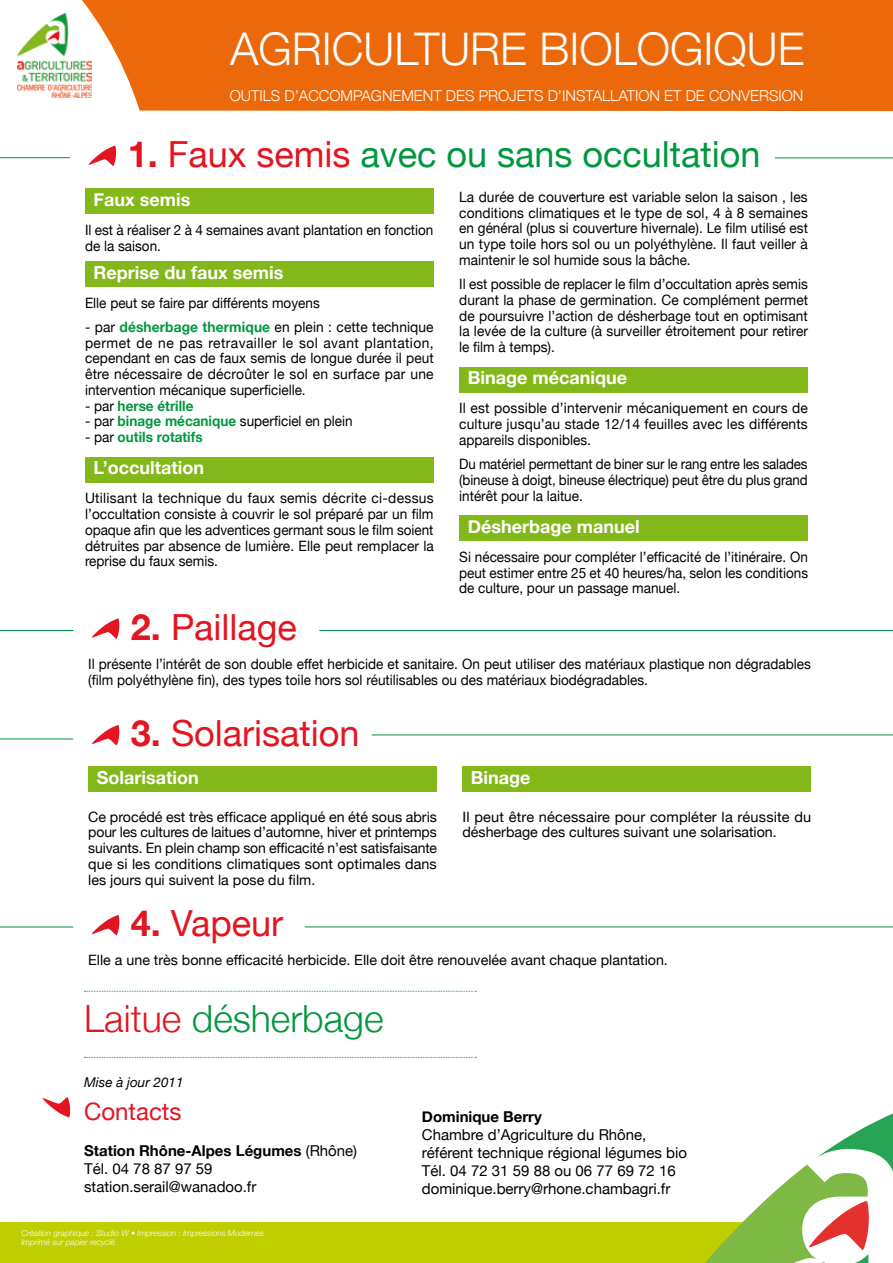
<style>
.page{position:relative;width:893px;height:1263px;background:#fff}
.page>*{position:absolute;margin:0;border:0;box-sizing:border-box;transform-origin:0 0}
.t1{font:300 45px "Helvetica Neue";color:#fff}
.t2{font:300 37.5px "Helvetica Neue";color:#00973e}
.t3{font:36px "Helvetica Neue";color:#00973e}
.t4{font:36px "Helvetica Neue";color:#e31520}
.t5{font:24px "Helvetica Neue";color:#e31520}
.t6{font:700 18px "Helvetica Neue";color:#fff}
.t7{font:15px/18px "Helvetica Neue";color:#000}
.t8{font:300 15px "Helvetica Neue";color:#fff}
.t9{font:700 15px "Helvetica Neue";color:#000}
.t10{font:14.25px/15.8px "Helvetica Neue";color:#000;text-align:justify}
.t11{font:14.25px/15.8px "Helvetica Neue";color:#000;scale:.95 1}
.t12{font:14.25px/15.8px "Helvetica Neue";color:#000;text-align:justify;scale:.96 1}
.t13{font:14.25px/15.8px "Helvetica Neue";color:#000;text-align:justify;scale:.94 1}
.t14{font:700 14.25px "Helvetica Neue";color:#00973e;scale:.95 1}
.t15{font:italic 13.5px "Helvetica Neue";color:#000}
.t16{font:italic 300 8.25px/9px "Helvetica Neue";color:#fff}
.s1{font-weight:700;color:#e31520}
.s2{color:#e31520}
.s3{font-weight:700;color:#00973e}
.s4{font-weight:400;color:#000}
.s5{font-weight:700}
</style>
<div class="page">
<img style="left:18px;top:18px;width:36px;height:79px">
<svg style="left:54px;top:0;width:839px;height:111px;background:#eb721b"></svg>
<div style="left:0;top:1222px;width:774px;height:41px;background:#c0ce00"></div>
<div style="left:85px;top:188px;width:349px;height:26px;background:#83b81a"></div>
<div style="left:85px;top:261px;width:349px;height:25px;background:#83b81a"></div>
<div style="left:85px;top:457px;width:349px;height:25px;background:#83b81a"></div>
<div style="left:459px;top:367px;width:349px;height:25px;background:#83b81a"></div>
<div style="left:459px;top:515px;width:349px;height:26px;background:#83b81a"></div>
<div style="left:88px;top:766px;width:349px;height:26px;background:#83b81a"></div>
<div style="left:462px;top:766px;width:349px;height:26px;background:#83b81a"></div>
<svg style="left:88px;top:146px;width:28px;height:20px"></svg>
<svg style="left:92px;top:725px;width:27px;height:20px"></svg>
<svg style="left:92px;top:618px;width:27px;height:21px"></svg>
<hr style="left:775px;top:158px;width:118px;height:1px;background:#00973e">
<hr style="left:372px;top:734px;width:521px;height:1px;background:#00973e">
<hr style="left:319px;top:630px;width:574px;height:1px;background:#00973e">
<hr style="left:0;top:157px;width:70px;height:1px;background:#00973e">
<hr style="left:0;top:739px;width:73px;height:1px;background:#00973e">
<svg style="left:92px;top:915px;width:27px;height:20px"></svg>
<hr style="left:305px;top:926px;width:588px;height:1px;background:#00973e">
<hr style="left:0;top:927px;width:73px;height:1px;background:#00973e">
<hr style="left:0;top:630px;width:73px;height:1px;background:#00973e">
<svg style="left:85px;top:991px;width:391px;height:1px"></svg>
<svg style="left:85px;top:1057px;width:391px;height:1px"></svg>
<svg style="left:43px;top:1097px;width:27px;height:20px"></svg>
<svg style="left:705px;top:1113px;width:188px;height:150px"></svg>
<h1 class="t1" style="left:230px;top:22px;width:576px">AGRICULTURE BIOLOGIQUE</h1>
<p class="t8" style="left:230px;top:87px;width:575px">OUTILS D’ACCOMPAGNEMENT DES PROJETS D’INSTALLATION ET DE CONVERSION</p>
<h3 class="t3" style="left:128px;top:133px;width:634px"><span class="s1">1.</span> <span class="s2">Faux semis</span> avec ou sans occultation</h3>
<p class="t6" style="left:94px;top:188px;width:98px">Faux semis</p>
<p class="t11" style="left:85px;top:222px;width:368px">I l est à réaliser 2 à 4 semaines avant plantation en fonction de la saison.</p>
<p class="t6" style="left:94px;top:261px;width:191px">Reprise du faux semis</p>
<p class="t11" style="left:85px;top:294px;width:249px">Elle peut se faire par différents moyens</p>
<p class="t12" style="left:85px;top:319px;width:365px">- par <span class="s3">désherbage thermique</span> en plein : cette technique permet de ne pas retravailler le sol avant plantation, cependant en cas de faux semis de longue durée il peut être nécessaire de décroûter le sol en surface par une intervention mécanique superficielle.</p>
<p class="t14" style="left:85px;top:397px;width:116px"><span class="s4">- par</span> herse étrille</p>
<p class="t11" style="left:85px;top:413px;width:283px">- par <span class="s3">binage mécanique</span> superficiel en plein</p>
<p class="t14" style="left:85px;top:428px;width:125px"><span class="s4">- par</span> outils rotatifs</p>
<p class="t6" style="left:94px;top:457px;width:112px">L’occultation</p>
<p class="t10" style="left:85px;top:490px;width:350px">Utilisant la technique du faux semis décrite ci-dessus l’occultation consiste à couvrir le sol préparé par un film opaque afin que les adventices germant sous le film soient détruites par absence de lumière. Elle peut remplacer la reprise du faux semis.</p>
<h3 class="t4" style="left:131px;top:605px;width:167px"><span class="s5">2.</span> Paillage</h3>
<p class="t12" style="left:459px;top:189px;width:365px">La durée de couverture est variable selon la saison , les conditions climatiques et le type de sol, 4 à 8 semaines en général (plus si couverture hivernale). Le film utilisé est un type toile hors sol ou un polyéthylène. I l faut veiller à maintenir le sol humide sous la bâche.</p>
<p class="t11" style="left:459px;top:276px;width:369px;text-align:justify">Il est possible de replacer le film d’occultation après semis durant la phase de germination. Ce complément permet de poursuivre l’action de désherbage tout en optimisant la levée de la culture (à surveiller étroitement pour retirer le film à temps).</p>
<p class="t6" style="left:468px;top:367px;width:161px">Binage mécanique</p>
<p class="t10" style="left:459px;top:400px;width:350px">I l est possible d’intervenir mécaniquement en cours de culture jusqu’au stade 12/14 feuilles avec les différents appareils disponibles.</p>
<p class="t13" style="left:459px;top:456px;width:372px">Du matériel permettant de biner sur le rang entre les salades (bineuse à doigt, bineuse électrique) peut être du plus grand intérêt pour la laitue.</p>
<p class="t6" style="left:468px;top:515px;width:173px">Désherbage manuel</p>
<p class="t11" style="left:459px;top:549px;width:369px;text-align:justify">Si nécessaire pour compléter l’efficacité de l’itinéraire. On peut estimer entre 25 et 40 heures/ha, selon les conditions de culture, pour un passage manuel.</p>
<p class="t11" style="left:88px;top:656px;width:762px">I l présente l’intérêt de son double effet herbicide et sanitaire. On peut utiliser des matériaux plastique non dégradables (film polyéthylène fin), des types toile hors sol réutilisables ou des matériaux biodégradables.</p>
<h3 class="t4" style="left:131px;top:712px;width:230px"><span class="s5">3.</span> Solarisation</h3>
<p class="t6" style="left:97px;top:766px;width:103px">Solarisation</p>
<p class="t10" style="left:88px;top:808px;width:350px">Ce procédé est très efficace appliqué en été sous abris pour les cultures de laitues d’automne, hiver et printemps suivants. En plein champ son efficacité n’est satisfaisante que si les conditions climatiques sont optimales dans les jours qui suivent la pose du film.</p>
<h3 class="t4" style="left:131px;top:902px;width:154px"><span class="s5">4.</span> Vapeur</h3>
<p class="t6" style="left:471px;top:766px;width:61px">Binage</p>
<p class="t10" style="left:462px;top:808px;width:350px">I l peut être nécessaire pour compléter la réussite du désherbage des cultures suivant une solarisation.</p>
<p class="t10" style="left:88px;top:951px;width:581px">Elle a une très bonne efficacité herbicide. Elle doit être renouvelée avant chaque plantation.</p>
<h2 class="t2" style="left:84px;top:996px;width:301px"><span class="s2">LAITUE</span> DÉSHERBAGE</h2>
<p class="t15" style="left:84px;top:1073px;width:101px">Mise à jour 2011</p>
<h3 class="t5" style="left:84px;top:1097px;width:99px">Contacts</h3>
<p class="t7" style="left:84px;top:1141px;width:275px"><span class="s5">Station Rhône-Alpes Légumes</span> (Rhône)<br>Tél. 04 78 87 97 59 station.serail@wanadoo.fr</p>
<p class="t16" style="left:21px;top:1228px;width:244px">Création graphique : Studio W • Impression : Impressions Modernes<br>Imprimé sur papier recyclé</p>
<p class="t9" style="left:422px;top:1107px;width:121px">Dominique Berry</p>
<p class="t7" style="left:422px;top:1125px;width:267px">Chambre d’Agriculture du Rhône, référent technique régional légumes bio Tél. 04 72 31 59 88 ou 06 77 69 72 16 dominique.berry@rhone.chambagri.fr</p>
</div>
